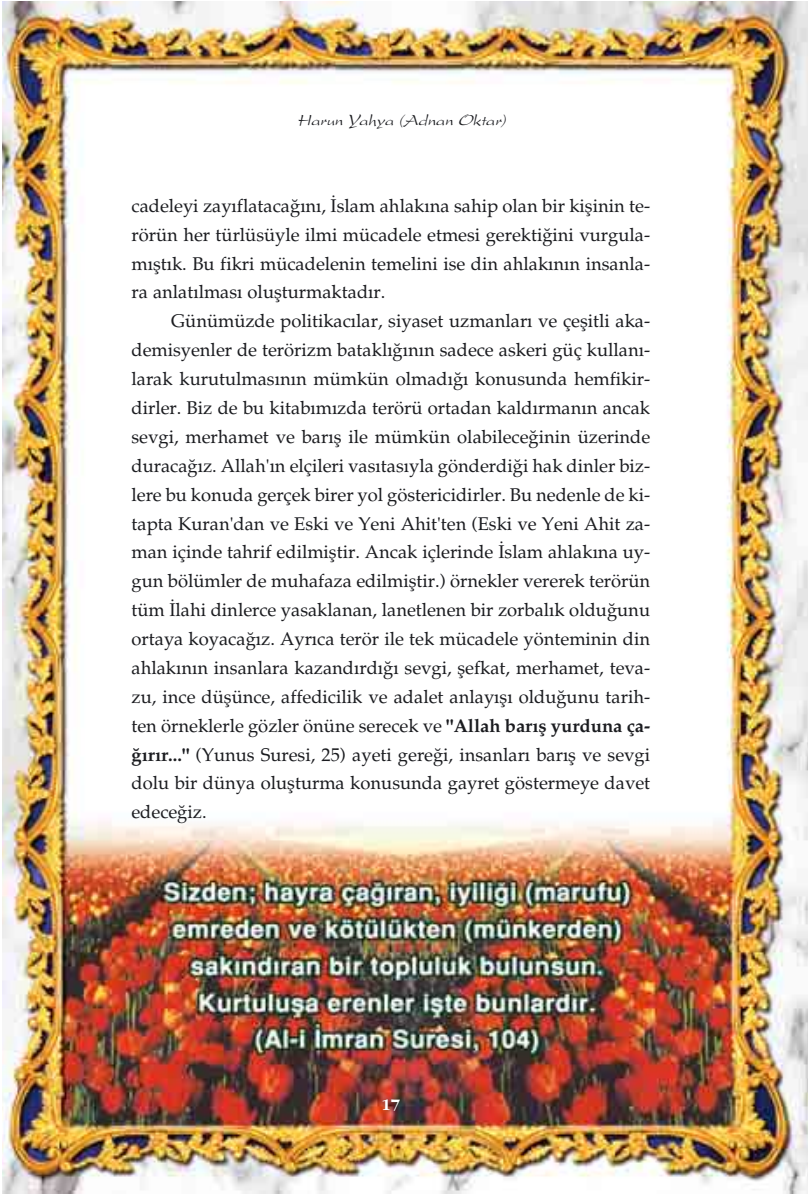
<style>
.page{position:relative;width:809px;height:1196px;background:#fff}
.page>*{position:absolute;margin:0;border:0;box-sizing:border-box;transform-origin:0 0}
.t1{font:18.38px/28.9px "Palatino Turk";color:#1b1c20;text-align:justify}
.t2{font:italic 17.5px "Present";color:#1b1c20}
.t3{font:16.62px "Garamond Turk B";color:#fff}
.s1{font-family:"Palatino Turk B"}
</style>
<div class="page">
<img style="left:2px;top:1px;width:805px;height:1192px">
<p class="t2" style="left:298px;top:113px;width:213px">Harun Yahya (Adnan Oktar)</p>
<p class="t1" style="left:131px;top:193px;width:520px">ca de le yi za yıf la ta ca ğı nı, İs lam ah la kı na sa hip olan bir ki şi nin te - rö rün her tür lü süy le ilmi mü ca de le et me si ge rek ti ği ni vur gu la - mış tık. Bu fik ri mü ca de le nin te me li ni ise din ah la kı nın in san la - ra an la tıl ma sı oluş tur mak ta dır.</p>
<p class="t1" style="left:131px;top:308px;width:520px;text-indent:40px">Günümüzde politikacılar, siyaset uzmanları ve çeşitli aka&shy;demisyenler de terörizm bataklığının sadece askeri güç kullanı&shy;larak kurutulmasının mümkün olmadığı konusunda hemfikir&shy;dirler. Biz de bu kitabımızda terörü ortadan kaldırmanın ancak sevgi, merhamet ve barış ile mümkün olabileceğinin üzerinde duracağız. Allah'ın elçileri vasıtasıyla gönderdiği hak dinler biz&shy;lere bu konuda gerçek birer yol göstericidirler. Bu nedenle de ki&shy;tapta Kuran'dan ve Eski ve Yeni Ahit'ten (Eski ve Yeni Ahit za&shy;man içinde tahrif edilmiştir. Ancak içlerinde İslam ahlakına uy&shy;gun bölümler de muhafaza edilmiştir.) örnekler vererek terörün tüm İlahi dinlerce yasaklanan, lanetlenen bir zorbalık olduğunu ortaya koyacağız. Ayrıca terör ile tek mücadele yönteminin din ahlakının insanlara kazandırdığı sevgi, şefkat, merhamet, teva&shy;zu, ince düşünce, affedicilik ve adalet anlayışı olduğunu tarih&shy;ten örneklerle gözler önüne serecek ve <span class="s1">"Allah barış yurduna ça&shy;ğırır..."</span> (Yunus Suresi, 25) ayeti gereği, insanları barış ve sevgi dolu bir dünya oluşturma konusunda gayret göstermeye davet edeceğiz.</p>
<p class="t3" style="left:381px;top:1094px;width:20px">17</p>
</div>
